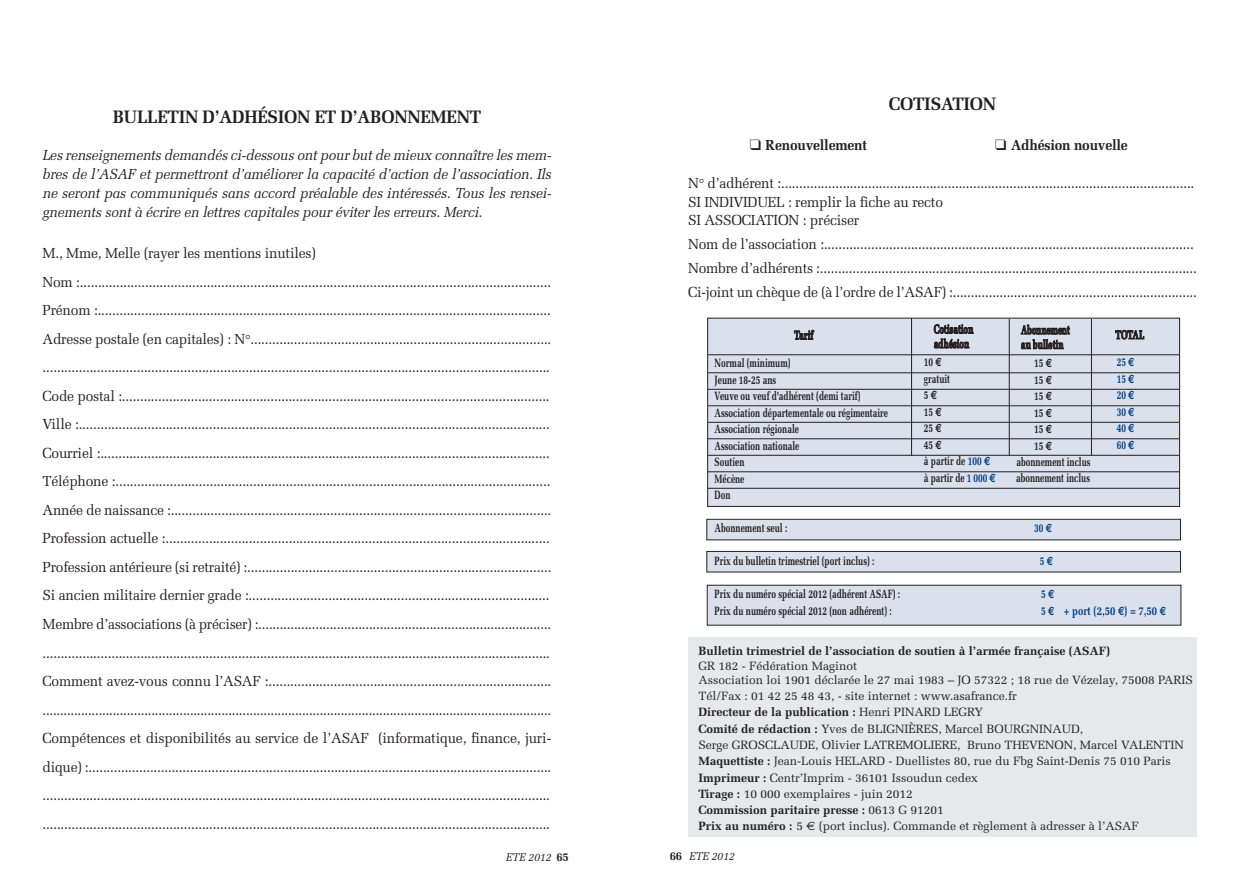
<style>
.page{position:relative;width:1234px;height:893px;background:#fff}
.page>*{position:absolute;margin:0;border:0;box-sizing:border-box;transform-origin:0 0}
.t1{font:700 18px "Melior";letter-spacing:-.015em;color:#231f20;scale:.95 1}
.t2{font:14.55px/28.5px "Melior";letter-spacing:-.015em;color:#231f20;scale:.95 1}
.t3{font:italic 14.55px/18.8px "Melior";letter-spacing:-.015em;color:#231f20;text-align:justify;scale:.95 1}
.t4{font:700 14.55px "Melior";letter-spacing:-.015em;color:#231f20;scale:.95 1}
.t5{font:12px/16.4px "Melior";color:#231f20}
.t6{font:700 12px/16.5px "Melior";color:#231f20;scale:.7 1}
.t7{font:700 12px "Melior";color:#231f20}
.t8{font:700 12px/16.5px "Melior";color:#014181;scale:.7 1}
.t9{font:700 12px "Melior";color:#014081;scale:.8 1}
.t10{font:italic 11.25px "Melior";letter-spacing:-.015em;color:#231f20;scale:.95 1}
.s1{font-weight:700;font-style:normal;font-size:12px}
.s2{font-family:"Euro Sans"}
.s3{color:#014181}
.s4{font-family:"Euro Sans";color:#014181}
.s5{font-weight:700}
</style>
<div class="page">
<div style="left:688px;top:637px;width:508px;height:200px;background:#e7e8e9"></div>
<div style="left:707px;top:520px;width:472px;height:19px;background:#dbe0ed"></div>
<div style="left:706px;top:519px;width:474px;height:21px;border:1px solid #231f20"></div>
<div style="left:707px;top:552px;width:472px;height:20px;background:#dbe0ed"></div>
<div style="left:706px;top:551px;width:474px;height:21px;border:1px solid #231f20"></div>
<div style="left:707px;top:586px;width:473px;height:39px;background:#dbe0ed"></div>
<div style="left:706px;top:585px;width:474px;height:40px;border:1px solid #231f20"></div>
<div style="left:708px;top:318px;width:470px;height:188px;background:#dbe0ed"></div>
<div style="left:707px;top:318px;width:472px;height:189px;border:1px solid #231f20"></div>
<hr style="left:911px;top:318px;width:1px;height:138px;background:#231f20">
<hr style="left:1008px;top:319px;width:1px;height:137px;background:#231f20">
<hr style="left:1090px;top:319px;width:1px;height:137px;background:#231f20">
<hr style="left:708px;top:354px;width:471px;height:1px;background:#231f20">
<hr style="left:708px;top:372px;width:471px;height:1px;background:#231f20">
<hr style="left:707px;top:389px;width:471px;height:1px;background:#231f20">
<hr style="left:708px;top:405px;width:471px;height:1px;background:#231f20">
<hr style="left:708px;top:422px;width:470px;height:1px;background:#231f20">
<hr style="left:707px;top:438px;width:471px;height:1px;background:#231f20">
<hr style="left:708px;top:455px;width:471px;height:1px;background:#231f20">
<hr style="left:707px;top:471px;width:471px;height:1px;background:#231f20">
<hr style="left:707px;top:488px;width:472px;height:1px;background:#231f20">
<p class="t1" style="left:113px;top:106px;width:389px">BULLETIN D’ADHÉSION ET D’ABONNEMENT</p>
<p class="t3" style="left:43px;top:146px;width:537px">Les renseignements demandés ci-dessous ont pour but de mieux connaître les mem&shy;bres de l’ASAF et permettront d’améliorer la capacité d’action de l’association. Ils ne seront pas communiqués sans accord préalable des intéressés. Tous les rensei&shy;gnements sont à écrire en lettres capitales pour éviter les erreurs. Merci.</p>
<p class="t2" style="left:43px;top:239px;width:537px">M., Mme, Melle (rayer les mentions inutiles)<br>Nom :..................................................................................................................................<br>Prénom :.............................................................................................................................<br>Adresse postale (en capitales) : N°................................................................................... ............................................................................................................................................<br>Code postal :......................................................................................................................<br>Ville :..................................................................................................................................<br>Courriel :............................................................................................................................<br>Téléphone :........................................................................................................................<br>Année de naissance :.........................................................................................................<br>Profession actuelle :..........................................................................................................<br>Profession antérieure (si retraité) :....................................................................................<br>Si ancien militaire dernier grade :...................................................................................<br>Membre d’associations (à préciser) :.................................................................................. ............................................................................................................................................<br>Comment avez-vous connu l’ASAF :.............................................................................. .................................................................................................................................................<br>Compétences et disponibilités au service de l’ASAF (informatique, finance, juri&shy;dique) :................................................................................................................................ ............................................................................................................................................ ............................................................................................................................................</p>
<p class="t10" style="left:505px;top:850px;width:68px">ETE 2012 <span class="s1">65</span></p>
<p class="t1" style="left:888px;top:93px;width:114px">COTISATION</p>
<p class="t4" style="left:749px;top:136px;width:125px">❑ Renouvellement</p>
<p class="t4" style="left:994px;top:137px;width:141px">❑ Adhésion nouvelle</p>
<p class="t2" style="left:688px;top:174px;width:534px;line-height:18.8px">N° d’adhérent :..................................................................................................................<br>SI INDIVIDUEL : remplir la fiche au recto<br>SI ASSOCIATION : préciser</p>
<p class="t2" style="left:688px;top:232px;width:537px;line-height:24px">Nom de l’association :......................................................................................................<br>Nombre d’adhérents :........................................................................................................<br>Ci-joint un chèque de (à l’ordre de l’ASAF) :....................................................................</p>
<p class="t6" style="left:794px;top:327px;width:29px">Tarif</p>
<p class="t6" style="left:933px;top:322px;width:58px;line-height:14.7px">Cotisation adhésion</p>
<p class="t6" style="left:1020px;top:322px;width:71px;line-height:14.7px">Abonnement au bulletin</p>
<p class="t6" style="left:1115px;top:326px;width:43px">TOTAL</p>
<p class="t6" style="left:714px;top:355px;width:249px">Normal (minimum)<br>Jeune 18-25 ans<br>Veuve ou veuf d'adhérent (demi tarif)<br>Association départementale ou régimentaire<br>Association régionale<br>Association nationale<br>Soutien<br>Mécène<br>Don</p>
<p class="t6" style="left:714px;top:520px;width:105px">Abonnement seul :</p>
<p class="t6" style="left:714px;top:553px;width:230px">Prix du bulletin trimestriel (port inclus) :</p>
<p class="t6" style="left:714px;top:586px;width:266px">Prix du numéro spécial 2012 (adhérent ASAF) :<br>Prix du numéro spécial 2012 (non adhérent) :</p>
<p class="t8" style="left:1116px;top:354px;width:27px;text-align:justify">25 <span class="s2">€ </span>15 <span class="s2">€ </span>20 <span class="s2">€ </span>30 <span class="s2">€ </span>40 <span class="s2">€ </span>60 <span class="s2">€</span></p>
<p class="t6" style="left:923px;top:354px;width:104px">10 <span class="s2">€<br></span>gratuit<br>5 <span class="s2">€<br></span>15 <span class="s2">€<br></span>25 <span class="s2">€<br></span>45 <span class="s2">€<br></span>à partir de <span class="s3">100</span> <span class="s4">€ </span>à partir de <span class="s3">1 000</span> <span class="s4">€</span></p>
<p class="t6" style="left:1033px;top:355px;width:27px;text-align:justify">15 <span class="s2">€ </span>15 <span class="s2">€ </span>15 <span class="s2">€ </span>15 <span class="s2">€ </span>15 <span class="s2">€ </span>15 <span class="s2">€</span></p>
<p class="t8" style="left:1033px;top:520px;width:27px">30 <span class="s2">€</span></p>
<p class="t8" style="left:1039px;top:553px;width:20px">5 <span class="s2">€</span></p>
<p class="t8" style="left:1040px;top:586px;width:20px">5 <span class="s2">€<br></span>5 <span class="s2">€</span></p>
<p class="t6" style="left:1015px;top:454px;width:108px">abonnement inclus abonnement inclus</p>
<p class="t9" style="left:1063px;top:604px;width:130px">+ port (2,50 <span class="s2">€</span>) = 7,50 <span class="s2">€</span></p>
<p class="t7" style="left:698px;top:643px;width:413px">Bulletin trimestriel de l’association de soutien à l’armée française (ASAF)</p>
<p class="t5" style="left:698px;top:658px;width:496px;line-height:14.4px">GR 182 - Fédération Maginot<br>Association loi 1901 déclarée le 27 mai 1983 – JO 57322 ; 18 rue de Vézelay, 75008 PARIS</p>
<p class="t5" style="left:698px;top:688px;width:486px">Tél/Fax : 01 42 25 48 43, - site internet : www.asafrance.fr<br><span class="s5">Directeur de la publication :</span> Henri PINARD LEGRY<br><span class="s5">Comité de rédaction :</span> Yves de BLIGNIÈRES, Marcel BOURGNINAUD,<br>Serge GROSCLAUDE, Olivier LATREMOLIERE, Bruno THEVENON, Marcel VALENTIN <span class="s5">Maquettiste :</span> Jean-Louis HELARD - Duellistes 80, rue du Fbg Saint-Denis 75 010 Paris <span class="s5">Imprimeur :</span> Centr’Imprim - 36101 Issoudun cedex<br><span class="s5">Tirage :</span> 10 000 exemplaires - juin 2012<br><span class="s5">Commission paritaire presse :</span> 0613 G 91201<br><span class="s5">Prix au numéro :</span> 5 <span class="s2">€</span> (port inclus). Commande et règlement à adresser à l’ASAF</p>
<p class="t10" style="left:669px;top:850px;width:70px"><span class="s1">66</span> ETE 2012</p>
</div>
